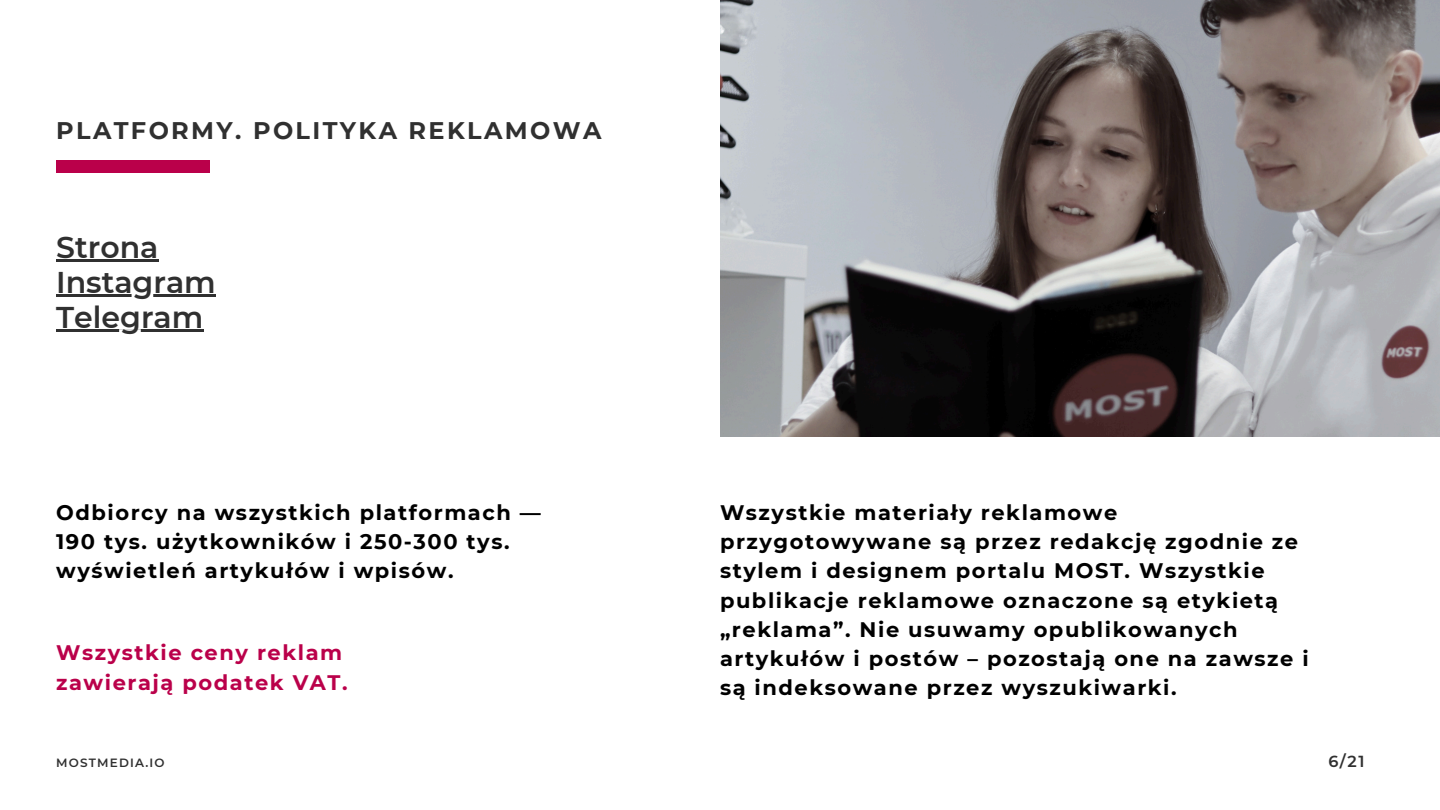
<style>
.page{position:relative;width:1440px;height:810px;background:#fff}
.page>*{position:absolute;margin:0;border:0;box-sizing:border-box;transform-origin:0 0}
.t1{font:600 30px "Montserrat";color:#303030}
.t2{font:700 24px "Montserrat";letter-spacing:.1em;color:#303030}
.t3{font:700 21px/29.2px "Montserrat";letter-spacing:.075em;color:#000}
.t4{font:700 21px/29.2px "Montserrat";letter-spacing:.075em;color:#ba004a}
.t5{font:600 16px "Montserrat";color:#303030}
.t6{font:600 12px "Montserrat";letter-spacing:.1em;color:#303030}
</style>
<div class="page">
<div style="left:56px;top:161px;width:154px;height:12px;background:#ba004a"></div>
<hr style="left:56px;top:259px;width:102px;height:2px;background:#303030">
<hr style="left:56px;top:294px;width:160px;height:3px;background:#303030">
<hr style="left:56px;top:330px;width:147px;height:2px;background:#303030">
<img style="left:720px;top:0;width:720px;height:436px">
<p class="t2" style="left:56px;top:115px;width:547px">PLATFORMY. POLITYKA REKLAMOWA</p>
<h2 class="t1" style="left:56px;top:229px;width:104px">Strona</h2>
<h1 class="t1" style="left:56px;top:264px;width:161px">Instagram</h1>
<h3 class="t1" style="left:56px;top:299px;width:149px">Telegram</h3>
<p class="t3" style="left:56px;top:498px;width:486px">Odbiorcy na wszystkich platformach —<br>190 tys. użytkowników i 250-300 tys. wyświetleń artykułów i wpisów.</p>
<h3 class="t4" style="left:56px;top:638px;width:293px">Wszystkie ceny reklam zawierają podatek VAT.</h3>
<h3 class="t3" style="left:720px;top:498px;width:590px">Wszystkie materiały reklamowe przygotowywane są przez redakcję zgodnie ze stylem i designem portalu MOST. Wszystkie publikacje reklamowe oznaczone są etykietą „reklama”. Nie usuwamy opublikowanych artykułów i postów – pozostają one na zawsze i są indeksowane przez wyszukiwarki.</h3>
<p class="t6" style="left:56px;top:755px;width:110px">MOSTMEDIA.IO</p>
<h4 class="t5" style="left:1328px;top:751px;width:38px">6/21</h4>
</div>
